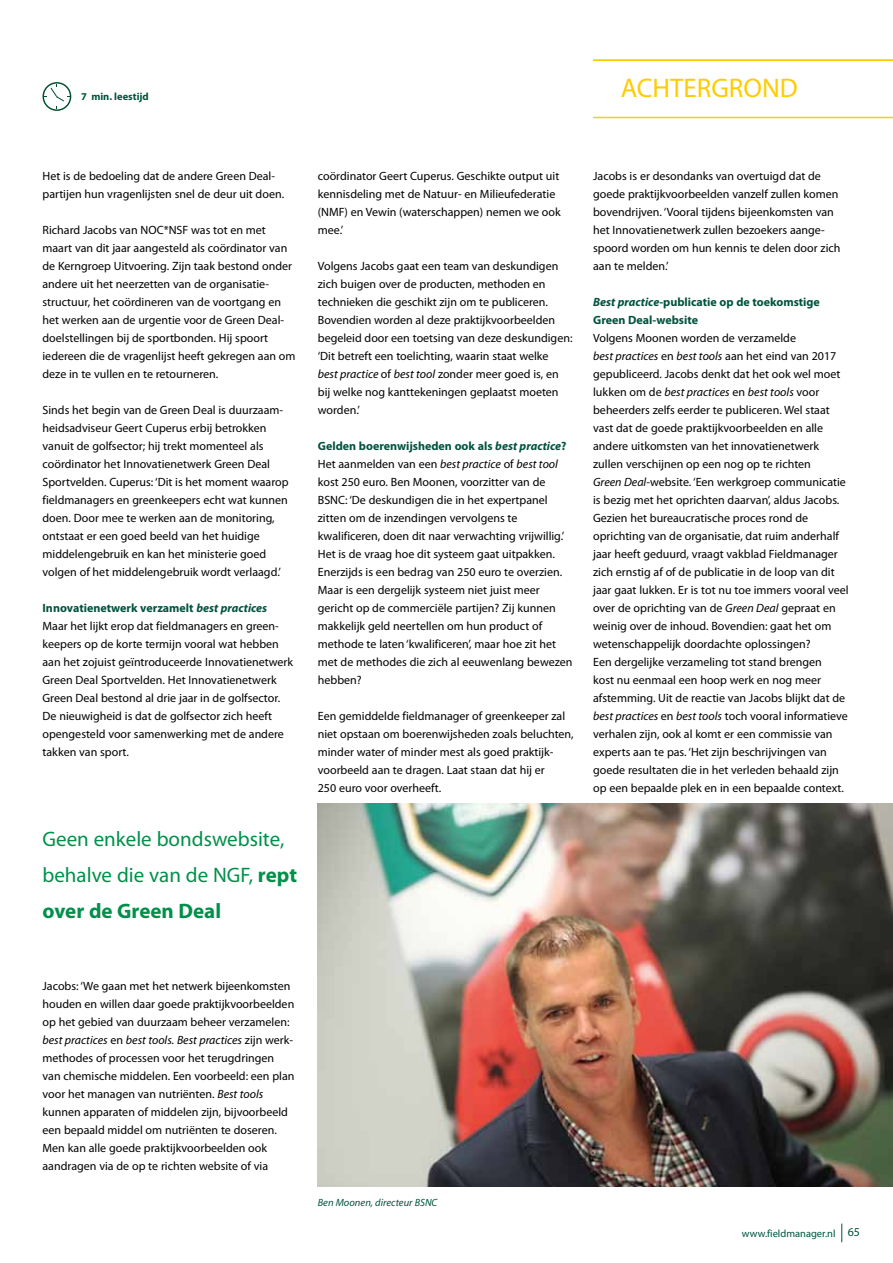
<style>
.page{position:relative;width:893px;height:1263px;background:#fff}
.page>*{position:absolute;margin:0;border:0;box-sizing:border-box;transform-origin:0 0}
.t1{font:27px "Myriad Pro";color:#fc0}
.t2{font:21px/36px "Myriad Pro";color:#00904a}
.t3{font:12px/18px "Myriad Pro";color:#000}
.t4{font:700 12px/18px "Myriad Pro";color:#00533d}
.t5{font:italic 10.5px "Myriad Pro";color:#00533d}
.t6{font:10.5px "Myriad Pro";color:#00533d}
.t7{font:700 10.5px "Myriad Pro";color:#00533d}
.s1{font-weight:700;color:#00533d}
.s2{font-weight:700;font-style:italic;color:#00533d}
.s3{font-weight:700}
.s4{font-style:italic}
.s5{font-size:12px}
</style>
<div class="page">
<svg style="left:841px;top:1223px;width:1px;height:19px"></svg>
<hr style="left:593px;top:117px;width:300px;height:1px;background:#fc0">
<hr style="left:593px;top:60px;width:300px;height:1px;background:#fc0">
<svg style="left:43px;top:82px;width:28px;height:29px"></svg>
<img style="left:318px;top:803px;width:575px;height:383px">
<p class="t7" style="left:81px;top:90px;width:69px">7 min. leestijd</p>
<h1 class="t1" style="left:621px;top:71px;width:179px">ACHTERGROND</h1>
<p class="t3" style="left:43px;top:167px;width:243px">Het is de bedoeling dat de andere Green Deal&shy;partijen hun vragenlijsten snel de deur uit doen.</p>
<p class="t3" style="left:43px;top:221px;width:254px">Richard Jacobs van NOC*NSF was tot en met maart van dit jaar aangesteld als coördinator van de Kerngroep Uitvoering. Zijn taak bestond onder andere uit het neerzetten van de organisatie&shy;structuur, het coördineren van de voortgang en het werken aan de urgentie voor de Green Deal&shy;doelstellingen bij de sportbonden. Hij spoort iedereen die de vragenlijst heeft gekregen aan om deze in te vullen en te retourneren.</p>
<p class="t3" style="left:43px;top:401px;width:248px">Sinds het begin van de Green Deal is duurzaam&shy;heidsadviseur Geert Cuperus erbij betrokken vanuit de golfsector; hij trekt momenteel als coördinator het Innovatienetwerk Green Deal Sportvelden. Cuperus: ‘Dit is het moment waarop fieldmanagers en greenkeepers echt wat kunnen doen. Door mee te werken aan de monitoring, ontstaat er een goed beeld van het huidige middelengebruik en kan het ministerie goed volgen of het middelengebruik wordt verlaagd.’</p>
<p class="t3" style="left:43px;top:599px;width:252px"><span class="s1">Innovatienetwerk verzamelt</span> <span class="s2">best practices </span>Maar het lijkt erop dat fieldmanagers en green&shy;keepers op de korte termijn vooral wat hebben aan het zojuist geïntroduceerde Innovatienetwerk Green Deal Sportvelden. Het Innovatienetwerk Green Deal bestond al drie jaar in de golfsector.<br>De nieuwigheid is dat de golfsector zich heeft opengesteld voor samenwerking met de andere takken van sport.</p>
<h2 class="t2" style="left:43px;top:821px;width:256px">Geen enkele bondswebsite, behalve die van de NGF, <span class="s3">rept over de Green Deal</span></h2>
<p class="t3" style="left:318px;top:167px;width:244px">coördinator Geert Cuperus. Geschikte output uit kennisdeling met de Natuur- en Milieufederatie (NMF) en Vewin (waterschappen) nemen we ook mee.’</p>
<p class="t3" style="left:318px;top:257px;width:256px">Volgens Jacobs gaat een team van deskundigen zich buigen over de producten, methoden en technieken die geschikt zijn om te publiceren.<br>Bovendien worden al deze praktijkvoorbeelden begeleid door een toetsing van deze deskundigen: ‘Dit betreft een toelichting, waarin staat welke<br><span class="s4">best practice</span> of <span class="s4">best tool</span> zonder meer goed is, en bij welke nog kanttekeningen geplaatst moeten worden.’</p>
<p class="t3" style="left:318px;top:437px;width:256px"><span class="s1">Gelden boerenwijsheden ook als</span> <span class="s2">best practice</span><span class="s1">?<br></span>Het aanmelden van een <span class="s4">best practice</span> of <span class="s4">best tool </span>kost 250 euro. Ben Moonen, voorzitter van de BSNC: ‘De deskundigen die in het expertpanel zitten om de inzendingen vervolgens te kwalificeren, doen dit naar verwachting vrijwillig.’ Het is de vraag hoe dit systeem gaat uitpakken.<br>Enerzijds is een bedrag van 250 euro te overzien.<br>Maar is een dergelijk systeem niet juist meer gericht op de commerciële partijen? Zij kunnen makkelijk geld neertellen om hun product of methode te laten ‘kwalificeren’, maar hoe zit het met de methodes die zich al eeuwenlang bewezen hebben?</p>
<p class="t3" style="left:318px;top:707px;width:257px">Een gemiddelde fieldmanager of greenkeeper zal niet opstaan om boerenwijsheden zoals beluchten, minder water of minder mest als goed praktijk&shy;voorbeeld aan te dragen. Laat staan dat hij er<br>250 euro voor overheeft.</p>
<p class="t3" style="left:593px;top:167px;width:249px">Jacobs is er desondanks van overtuigd dat de goede praktijkvoorbeelden vanzelf zullen komen bovendrijven. ‘Vooral tijdens bijeenkomsten van het Innovatienetwerk zullen bezoekers aange&shy;spoord worden om hun kennis te delen door zich aan te melden.’</p>
<p class="t4" style="left:593px;top:293px;width:228px"><span class="s4">Best practice</span>-publicatie op de toekomstige<br>Green Deal-website</p>
<p class="t3" style="left:593px;top:329px;width:257px">Volgens Moonen worden de verzamelde<br><span class="s4">best practices</span> en <span class="s4">best tools</span> aan het eind van 2017 gepubliceerd. Jacobs denkt dat het ook wel moet lukken om de <span class="s4">best practices</span> en <span class="s4">best tools</span> voor beheerders zelfs eerder te publiceren. Wel staat vast dat de goede praktijkvoorbeelden en alle andere uitkomsten van het innovatienetwerk zullen verschijnen op een nog op te richten<br><span class="s4">Green Deal</span>-website. ‘Een werkgroep communicatie is bezig met het oprichten daarvan’, aldus Jacobs.<br>Gezien het bureaucratische proces rond de oprichting van de organisatie, dat ruim anderhalf jaar heeft geduurd, vraagt vakblad Fieldmanager zich ernstig af of de publicatie in de loop van dit jaar gaat lukken. Er is tot nu toe immers vooral veel over de oprichting van de <span class="s4">Green Deal</span> gepraat en weinig over de inhoud. Bovendien: gaat het om wetenschappelijk doordachte oplossingen?<br>Een dergelijke verzameling tot stand brengen<br>kost nu eenmaal een hoop werk en nog meer afstemming. Uit de reactie van Jacobs blijkt dat de <span class="s4">best practices</span> en <span class="s4">best tools</span> toch vooral informatieve verhalen zijn, ook al komt er een commissie van experts aan te pas. ‘Het zijn beschrijvingen van goede resultaten die in het verleden behaald zijn op een bepaalde plek en in een bepaalde context.</p>
<p class="t3" style="left:43px;top:977px;width:254px">Jacobs: ‘We gaan met het netwerk bijeenkomsten houden en willen daar goede praktijkvoorbeelden op het gebied van duurzaam beheer verzamelen: <span class="s4">best practices</span> en <span class="s4">best tools. Best practices</span> zijn werk&shy;methodes of processen voor het terugdringen van chemische middelen. Een voorbeeld: een plan voor het managen van nutriënten. <span class="s4">Best tools </span>kunnen apparaten of middelen zijn, bijvoorbeeld een bepaald middel om nutriënten te doseren.<br>Men kan alle goede praktijkvoorbeelden ook aandragen via de op te richten website of via</p>
<p class="t5" style="left:318px;top:1196px;width:121px">Ben Moonen, directeur BSNC</p>
<p class="t6" style="left:742px;top:1227px;width:120px">www.fieldmanager.nl <span class="s5">65</span></p>
</div>
